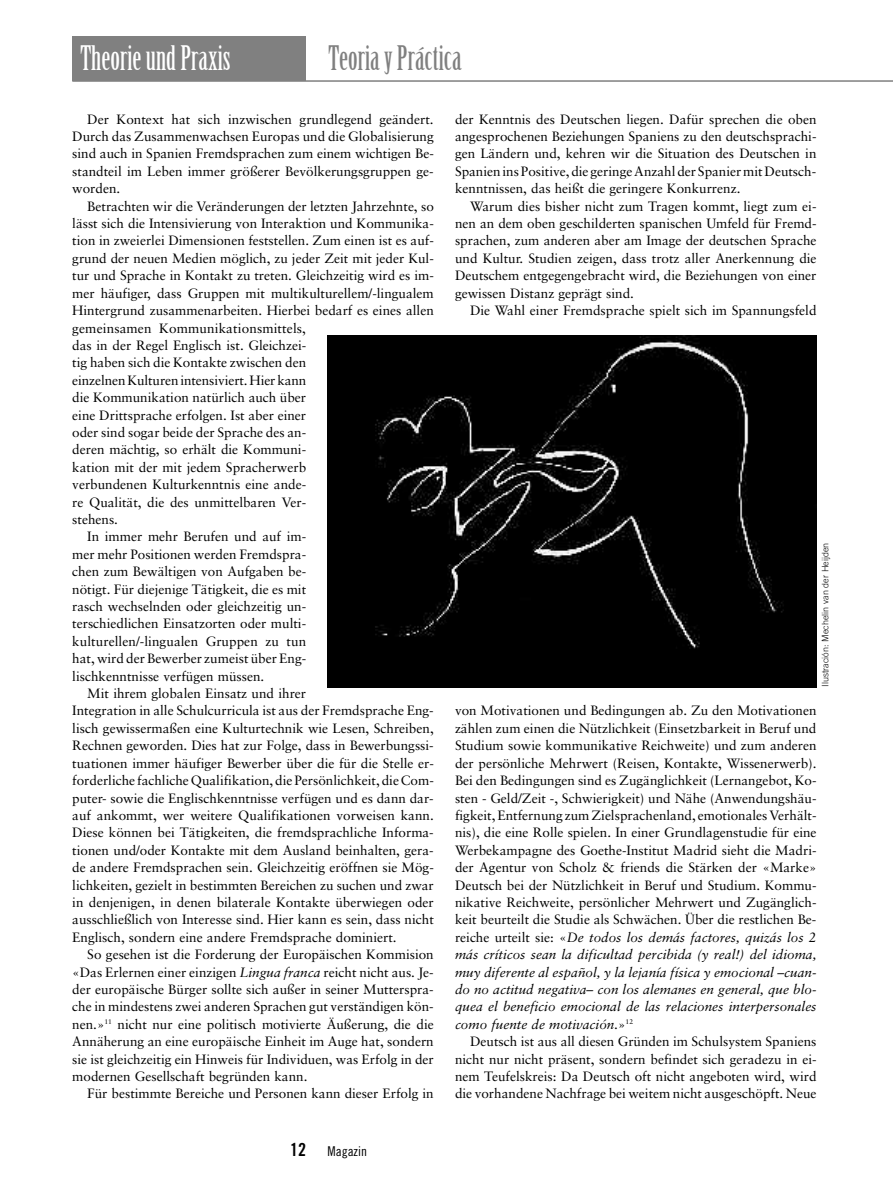
<style>
.page{position:relative;width:893px;height:1191px;background:#fff}
.page>*{position:absolute;margin:0;border:0;box-sizing:border-box;transform-origin:0 0}
.t1{font:33px "Birch";color:#fff}
.t2{font:33px "Birch";color:#808080}
.t3{font:13.5px/17.4px "Sabon";color:#000;text-align:justify}
.t4{font:13.5px "Trade Gothic Cond Eighteen";color:#000}
.t5{font:300 9px "Trade Gothic";color:#000}
.s1{font-style:italic}
.s2{font-family:"Trade Gothic Bold Cond Twenty";font-size:18px}
</style>
<div class="page">
<div style="left:72px;top:36px;width:234px;height:45px;background:#808080"></div>
<hr style="left:72px;top:80px;width:821px;height:2px;background:#808080">
<img style="left:327px;top:336px;width:489px;height:351px">
<h1 class="t1" style="left:81px;top:46px;width:152px">Theorie und Praxis</h1>
<h1 class="t2" style="left:329px;top:46px;width:135px">Teoria y Práctica</h1>
<p class="t3" style="left:72px;top:111px;width:363px;text-indent:15px">Der Kontext hat sich inzwischen grundlegend geändert.<br>Durch das Zusammenwachsen Europas und die Globalisierung sind auch in Spanien Fremdsprachen zum einem wichtigen Be&shy;standteil im Leben immer größerer Bevölkerungsgruppen ge&shy;worden.</p>
<p class="t3" style="left:87px;top:198px;width:348px">Betrachten wir die Veränderungen der letzten Jahrzehnte, so</p>
<p class="t3" style="left:72px;top:216px;width:363px">lässt sich die Intensivierung von Interaktion und Kommunika-</p>
<p class="t3" style="left:72px;top:233px;width:363px">tion in zweierlei Dimensionen feststellen. Zum einen ist es auf-</p>
<p class="t3" style="left:72px;top:250px;width:363px">grund der neuen Medien möglich, zu jeder Zeit mit jeder Kul-</p>
<p class="t3" style="left:72px;top:268px;width:363px">tur und Sprache in Kontakt zu treten. Gleichzeitig wird es im-</p>
<p class="t3" style="left:72px;top:285px;width:363px">mer häufiger, dass Gruppen mit multikulturellem/-lingualem</p>
<p class="t3" style="left:72px;top:303px;width:363px">Hintergrund zusammenarbeiten. Hierbei bedarf es eines allen</p>
<p class="t3" style="left:72px;top:320px;width:235px">gemeinsamen Kommunikationsmittels,</p>
<p class="t3" style="left:72px;top:337px;width:235px">das in der Regel Englisch ist. Gleichzei-</p>
<p class="t3" style="left:72px;top:355px;width:235px">tig haben sich die Kontakte zwischen den</p>
<p class="t3" style="left:72px;top:372px;width:236px">einzelnen Kulturen intensiviert. Hier kann</p>
<p class="t3" style="left:72px;top:390px;width:235px">die Kommunikation natürlich auch über</p>
<p class="t3" style="left:72px;top:407px;width:235px">eine Drittsprache erfolgen. Ist aber einer</p>
<p class="t3" style="left:72px;top:424px;width:235px">oder sind sogar beide der Sprache des an-</p>
<p class="t3" style="left:72px;top:442px;width:235px">deren mächtig, so erhält die Kommuni-</p>
<p class="t3" style="left:72px;top:459px;width:235px">kation mit der mit jedem Spracherwerb</p>
<p class="t3" style="left:72px;top:477px;width:235px">verbundenen Kulturkenntnis eine ande-</p>
<p class="t3" style="left:72px;top:494px;width:235px">re Qualität, die des unmittelbaren Ver-</p>
<p class="t3" style="left:72px;top:511px;width:47px">stehens.</p>
<p class="t3" style="left:87px;top:529px;width:220px">In immer mehr Berufen und auf im-</p>
<p class="t3" style="left:72px;top:546px;width:235px">mer mehr Positionen werden Fremdspra-</p>
<p class="t3" style="left:72px;top:564px;width:235px">chen zum Bewältigen von Aufgaben be-</p>
<p class="t3" style="left:72px;top:581px;width:235px">nötigt. Für diejenige Tätigkeit, die es mit</p>
<p class="t3" style="left:72px;top:598px;width:235px">rasch wechselnden oder gleichzeitig un-</p>
<p class="t3" style="left:72px;top:616px;width:235px">terschiedlichen Einsatzorten oder multi-</p>
<p class="t3" style="left:72px;top:633px;width:235px">kulturellen/-lingualen Gruppen zu tun</p>
<p class="t3" style="left:72px;top:651px;width:235px">hat, wird der Bewerber zumeist über Eng-</p>
<p class="t3" style="left:72px;top:668px;width:194px">lischkenntnisse verfügen müssen.</p>
<p class="t3" style="left:87px;top:685px;width:220px">Mit ihrem globalen Einsatz und ihrer</p>
<p class="t3" style="left:72px;top:703px;width:363px">Integration in alle Schulcurricula ist aus der Fremdsprache Eng-</p>
<p class="t3" style="left:72px;top:720px;width:363px">lisch gewissermaßen eine Kulturtechnik wie Lesen, Schreiben,</p>
<p class="t3" style="left:72px;top:738px;width:363px">Rechnen geworden. Dies hat zur Folge, dass in Bewerbungssi-</p>
<p class="t3" style="left:72px;top:755px;width:363px">tuationen immer häufiger Bewerber über die für die Stelle er-</p>
<p class="t3" style="left:72px;top:772px;width:363px">forderliche fachliche Qualifikation, die Persönlichkeit, die Com-</p>
<p class="t3" style="left:72px;top:790px;width:363px">puter- sowie die Englischkenntnisse verfügen und es dann dar-</p>
<p class="t3" style="left:72px;top:807px;width:363px">auf ankommt, wer weitere Qualifikationen vorweisen kann.</p>
<p class="t3" style="left:72px;top:825px;width:363px">Diese können bei Tätigkeiten, die fremdsprachliche Informa-</p>
<p class="t3" style="left:72px;top:842px;width:363px">tionen und/oder Kontakte mit dem Ausland beinhalten, gera-</p>
<p class="t3" style="left:72px;top:859px;width:363px">de andere Fremdsprachen sein. Gleichzeitig eröffnen sie Mög-</p>
<p class="t3" style="left:72px;top:877px;width:363px">lichkeiten, gezielt in bestimmten Bereichen zu suchen und zwar</p>
<p class="t3" style="left:72px;top:894px;width:363px">in denjenigen, in denen bilaterale Kontakte überwiegen oder</p>
<p class="t3" style="left:72px;top:912px;width:363px">ausschließlich von Interesse sind. Hier kann es sein, dass nicht</p>
<p class="t3" style="left:72px;top:929px;width:326px">Englisch, sondern eine andere Fremdsprache dominiert.</p>
<p class="t3" style="left:87px;top:946px;width:348px">So gesehen ist die Forderung der Europäischen Kommision</p>
<p class="t3" style="left:72px;top:964px;width:363px">«Das Erlernen einer einzigen <span class="s1">Lingua franca</span> reicht nicht aus. Je-</p>
<p class="t3" style="left:72px;top:981px;width:363px">der europäische Bürger sollte sich außer in seiner Mutterspra-</p>
<p class="t3" style="left:72px;top:999px;width:363px">che in mindestens zwei anderen Sprachen gut verständigen kön-</p>
<p class="t3" style="left:72px;top:1016px;width:363px">nen.»<sup>11</sup> nicht nur eine politisch motivierte Äußerung, die die</p>
<p class="t3" style="left:72px;top:1033px;width:363px">Annäherung an eine europäische Einheit im Auge hat, sondern</p>
<p class="t3" style="left:72px;top:1051px;width:363px">sie ist gleichzeitig ein Hinweis für Individuen, was Erfolg in der</p>
<p class="t3" style="left:72px;top:1068px;width:237px">modernen Gesellschaft begründen kann.</p>
<p class="t3" style="left:87px;top:1086px;width:348px">Für bestimmte Bereiche und Personen kann dieser Erfolg in</p>
<p class="t3" style="left:455px;top:111px;width:363px">der Kenntnis des Deutschen liegen. Dafür sprechen die oben angesprochenen Beziehungen Spaniens zu den deutschsprachi&shy;gen Ländern und, kehren wir die Situation des Deutschen in Spanien ins Positive, die geringe Anzahl der Spanier mit Deutsch&shy;kenntnissen, das heißt die geringere Konkurrenz.</p>
<p class="t3" style="left:455px;top:198px;width:363px;text-indent:15px">Warum dies bisher nicht zum Tragen kommt, liegt zum ei&shy;nen an dem oben geschilderten spanischen Umfeld für Fremd&shy;sprachen, zum anderen aber am Image der deutschen Sprache und Kultur. Studien zeigen, dass trotz aller Anerkennung die Deutschem entgegengebracht wird, die Beziehungen von einer gewissen Distanz geprägt sind.</p>
<p class="t3" style="left:470px;top:303px;width:348px">Die Wahl einer Fremdsprache spielt sich im Spannungsfeld</p>
<p class="t5" style="left:822px;top:686px;width:145px;rotate:-90deg">Ilustración: Mechelin van der Heijden</p>
<p class="t3" style="left:455px;top:703px;width:363px">von Motivationen und Bedingungen ab. Zu den Motivationen zählen zum einen die Nützlichkeit (Einsetzbarkeit in Beruf und Studium sowie kommunikative Reichweite) und zum anderen der persönliche Mehrwert (Reisen, Kontakte, Wissenerwerb).<br>Bei den Bedingungen sind es Zugänglichkeit (Lernangebot, Ko&shy;sten - Geld/Zeit -, Schwierigkeit) und Nähe (Anwendungshäu&shy;figkeit, Entfernung zum Zielsprachenland, emotionales Verhält&shy;nis), die eine Rolle spielen. In einer Grundlagenstudie für eine Werbekampagne des Goethe-Institut Madrid sieht die Madri&shy;der Agentur von Scholz &amp; friends die Stärken der «Marke» Deutsch bei der Nützlichkeit in Beruf und Studium. Kommu&shy;nikative Reichweite, persönlicher Mehrwert und Zugänglich&shy;keit beurteilt die Studie als Schwächen. Über die restlichen Be&shy;reiche urteilt sie: «<span class="s1">De todos los demás factores, quizás los 2 más críticos sean la dificultad percibida (y real!) del idioma, muy diferente al español, y la lejanía física y emocional –cuan&shy;do no actitud negativa– con los alemanes en general, que blo&shy;quea el beneficio emocional de las relaciones interpersonales como fuente de motivación.</span>»<sup>12</sup></p>
<p class="t3" style="left:455px;top:1033px;width:363px;text-indent:15px">Deutsch ist aus all diesen Gründen im Schulsystem Spaniens nicht nur nicht präsent, sondern befindet sich geradezu in ei&shy;nem Teufelskreis: Da Deutsch oft nicht angeboten wird, wird die vorhandene Nachfrage bei weitem nicht ausgeschöpft. Neue</p>
<p class="t4" style="left:290px;top:1146px;width:78px"><span class="s2">12</span> Magazin</p>
</div>
